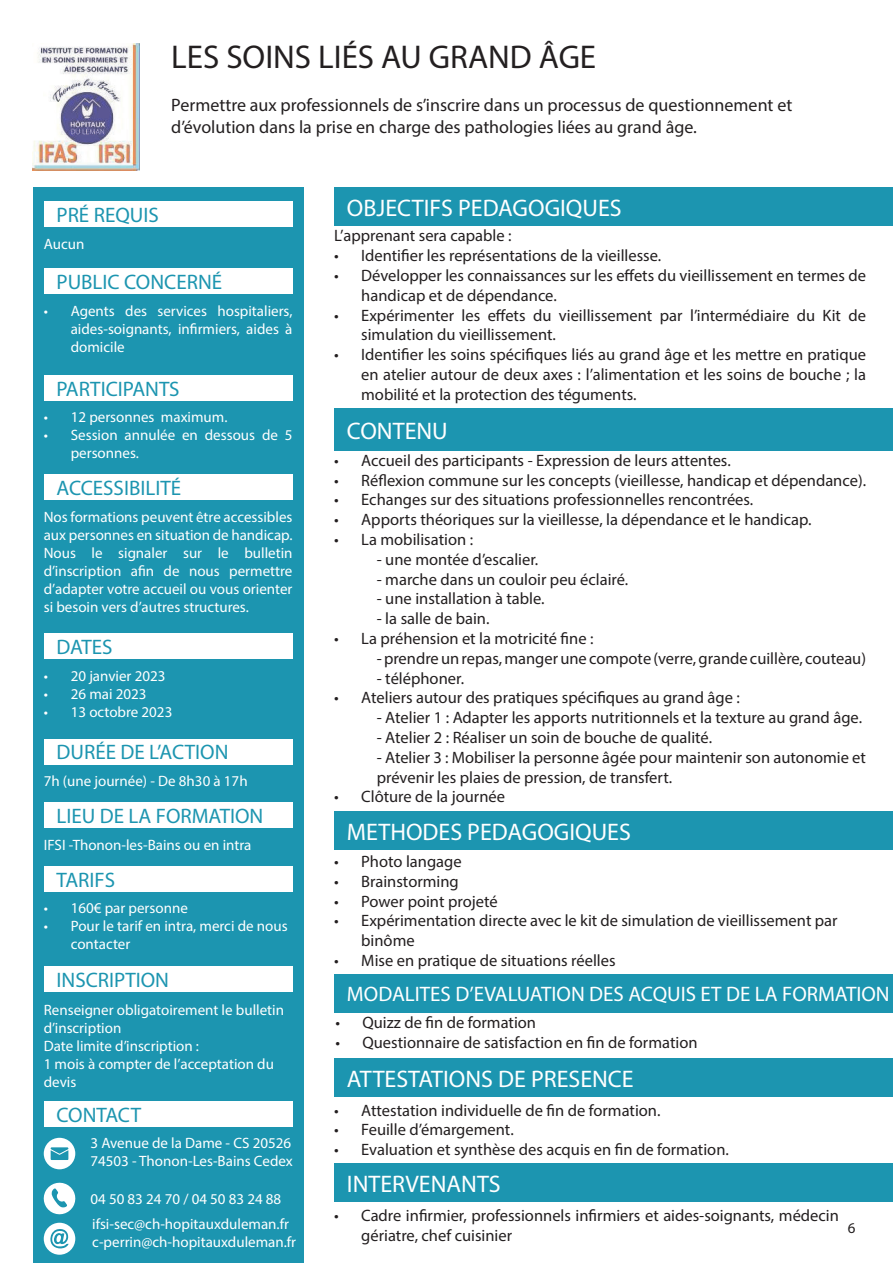
<style>
.page{position:relative;width:893px;height:1263px;background:#fff}
.page>*{position:absolute;margin:0;border:0;box-sizing:border-box;transform-origin:0 0}
.t1{font:33px "Myriad Pro";color:#231f20}
.t2{font:24px "Myriad Pro";color:#fff}
.t3{font:21px "Myriad Pro";color:#1c95b0}
.t4{font:21px "Myriad Pro";color:#fff}
.t5{font:18px/21.6px "Myriad Pro";color:#231f20}
.t6{font:16.5px/19.8px "Myriad Pro";color:#231f20}
.t7{font:15px/18px "Myriad Pro";color:#fff}
.t8{font:15px "Myriad Pro";color:#231f20}
</style>
<div class="page">
<div style="left:334px;top:187px;width:559px;height:39px;background:#1c95b0"></div>
<div style="left:334px;top:408px;width:559px;height:43px;background:#1c95b0"></div>
<div style="left:334px;top:811px;width:559px;height:39px;background:#1c95b0"></div>
<div style="left:334px;top:974px;width:559px;height:38px;background:#1c95b0"></div>
<div style="left:334px;top:1058px;width:559px;height:39px;background:#1c95b0"></div>
<div style="left:334px;top:1163px;width:559px;height:39px;background:#1c95b0"></div>
<div style="left:33px;top:187px;width:271px;height:1076px;background:#1c95b0"></div>
<div style="left:44px;top:269px;width:248px;height:25px;background:#fff"></div>
<div style="left:44px;top:201px;width:248px;height:26px;background:#fff"></div>
<div style="left:44px;top:633px;width:248px;height:26px;background:#fff"></div>
<div style="left:44px;top:739px;width:248px;height:25px;background:#fff"></div>
<div style="left:44px;top:803px;width:248px;height:25px;background:#fff"></div>
<div style="left:44px;top:866px;width:248px;height:25px;background:#fff"></div>
<div style="left:44px;top:966px;width:248px;height:26px;background:#fff"></div>
<div style="left:44px;top:1101px;width:248px;height:26px;background:#fff"></div>
<div style="left:44px;top:375px;width:248px;height:25px;background:#fff"></div>
<div style="left:44px;top:474px;width:248px;height:26px;background:#fff"></div>
<img style="left:33px;top:43px;width:106px;height:127px">
<svg style="left:43px;top:1182px;width:33px;height:33px"></svg>
<div style="left:44px;top:1138px;width:31px;height:31px;background:#fff;border-radius:50%"></div>
<svg style="left:51px;top:1147px;width:17px;height:13px"></svg>
<div style="left:44px;top:1223px;width:31px;height:32px;background:#fff;border-radius:50%"></div>
<svg style="left:50px;top:1229px;width:19px;height:20px"></svg>
<h1 class="t1" style="left:171px;top:37px;width:426px">LES SOINS LIÉS AU GRAND ÂGE</h1>
<p class="t5" style="left:171px;top:94px;width:623px">Permettre aux professionnels de s’inscrire dans un processus de questionnement et d’évolution dans la prise en charge des pathologies liées au grand âge.</p>
<p class="t3" style="left:57px;top:202px;width:104px">PRÉ REQUIS</p>
<h2 class="t2" style="left:347px;top:193px;width:276px">OBJECTIFS PEDAGOGIQUES</h2>
<p class="t7" style="left:44px;top:234px;width:42px">Aucun</p>
<p class="t3" style="left:57px;top:269px;width:167px">PUBLIC CONCERNÉ</p>
<p class="t7" style="left:71px;top:302px;width:223px;text-align:justify;text-indent:-27px">• Agents des services hospitaliers, aides-soignants, infirmiers, aides à domicile</p>
<p class="t3" style="left:57px;top:375px;width:125px">PARTICIPANTS</p>
<p class="t7" style="left:44px;top:408px;width:185px">• 12 personnes maximum.</p>
<p class="t7" style="left:71px;top:426px;width:223px;text-indent:-27px">• Session annulée en dessous de 5 personnes.</p>
<p class="t3" style="left:57px;top:475px;width:126px">ACCESSIBILITÉ</p>
<p class="t7" style="left:44px;top:507px;width:250px;text-align:justify">Nos formations peuvent être accessibles aux personnes en situation de handicap.<br>Nous le signaler sur le bulletin d’inscription afin de nous permettre d’adapter votre accueil ou vous orienter si besoin vers d’autres structures.</p>
<p class="t3" style="left:57px;top:634px;width:58px">DATES</p>
<p class="t7" style="left:44px;top:666px;width:123px">• 20 janvier 2023</p>
<p class="t7" style="left:44px;top:684px;width:104px">• 26 mai 2023</p>
<p class="t7" style="left:44px;top:702px;width:130px">• 13 octobre 2023</p>
<p class="t3" style="left:57px;top:739px;width:174px">DURÉE DE L’ACTION</p>
<p class="t7" style="left:44px;top:772px;width:205px">7h (une journée) - De 8h30 à 17h</p>
<p class="t3" style="left:57px;top:803px;width:208px">LIEU DE LA FORMATION</p>
<p class="t7" style="left:44px;top:836px;width:209px">IFSI -Thonon-les-Bains ou en intra</p>
<p class="t3" style="left:57px;top:867px;width:60px">TARIFS</p>
<p class="t7" style="left:44px;top:899px;width:146px">• 160€ par personne</p>
<p class="t7" style="left:71px;top:917px;width:218px;text-indent:-27px">• Pour le tarif en intra, merci de nous contacter</p>
<p class="t3" style="left:57px;top:967px;width:114px">INSCRIPTION</p>
<p class="t7" style="left:44px;top:1000px;width:242px">Renseigner obligatoirement le bulletin d’inscription<br>Date limite d’inscription :<br>1 mois à compter de l’acceptation du devis</p>
<p class="t3" style="left:57px;top:1102px;width:86px">CONTACT</p>
<p class="t7" style="left:90px;top:1134px;width:204px">3 Avenue de la Dame - CS 20526<br>74503 - Thonon-Les-Bains Cedex</p>
<p class="t7" style="left:90px;top:1186px;width:200px;line-height:24.9px">04 50 83 24 70 / 04 50 83 24 88 ifsi-sec@ch-hopitauxduleman.fr</p>
<p class="t7" style="left:92px;top:1232px;width:205px">c-perrin@ch-hopitauxduleman.fr</p>
<p class="t6" style="left:334px;top:226px;width:179px">L’apprenant sera capable :</p>
<p class="t6" style="left:334px;top:245px;width:329px">• Identifier les représentations de la vieillesse.</p>
<p class="t6" style="left:361px;top:265px;width:506px;text-indent:-27px">• Développer les connaissances sur les effets du vieillissement en termes de handicap et de dépendance.</p>
<p class="t6" style="left:361px;top:305px;width:506px;text-indent:-27px">• Expérimenter les effets du vieillissement par l’intermédiaire du Kit de simulation du vieillissement.</p>
<p class="t6" style="left:361px;top:344px;width:506px;text-align:justify;text-indent:-27px">• Identifier les soins spécifiques liés au grand âge et les mettre en pratique en atelier autour de deux axes : l’alimentation et les soins de bouche ; la mobilité et la protection des téguments.</p>
<h2 class="t2" style="left:347px;top:416px;width:102px">CONTENU</h2>
<p class="t6" style="left:334px;top:450px;width:398px">• Accueil des participants - Expression de leurs attentes.</p>
<p class="t6" style="left:334px;top:470px;width:533px">• Réflexion commune sur les concepts (vieillesse, handicap et dépendance).</p>
<p class="t6" style="left:334px;top:490px;width:421px">• Echanges sur des situations professionnelles rencontrées.</p>
<p class="t6" style="left:334px;top:509px;width:479px">• Apports théoriques sur la vieillesse, la dépendance et le handicap.</p>
<p class="t6" style="left:334px;top:529px;width:140px">• La mobilisation :</p>
<p class="t6" style="left:377px;top:549px;width:163px">- une montée d’escalier.</p>
<p class="t6" style="left:377px;top:569px;width:253px">- marche dans un couloir peu éclairé.</p>
<p class="t6" style="left:377px;top:589px;width:169px">- une installation à table.</p>
<p class="t6" style="left:377px;top:608px;width:114px">- la salle de bain.</p>
<p class="t6" style="left:334px;top:628px;width:261px">• La préhension et la motricité fine :</p>
<p class="t6" style="left:377px;top:648px;width:491px">- prendre un repas, manger une compote (verre, grande cuillère, couteau)</p>
<p class="t6" style="left:377px;top:668px;width:89px">- téléphoner.</p>
<p class="t6" style="left:334px;top:688px;width:407px">• Ateliers autour des pratiques spécifiques au grand âge :</p>
<p class="t6" style="left:377px;top:707px;width:487px">- Atelier 1 : Adapter les apports nutritionnels et la texture au grand âge.</p>
<p class="t6" style="left:377px;top:727px;width:337px">- Atelier 2 : Réaliser un soin de bouche de qualité.</p>
<p class="t6" style="left:377px;top:747px;width:491px">- Atelier 3 : Mobiliser la personne âgée pour maintenir son autonomie et prévenir les plaies de pression, de transfert.</p>
<p class="t6" style="left:334px;top:787px;width:172px">• Clôture de la journée</p>
<h2 class="t2" style="left:347px;top:817px;width:285px">METHODES PEDAGOGIQUES</h2>
<p class="t6" style="left:334px;top:851px;width:129px">• Photo langage</p>
<p class="t6" style="left:334px;top:871px;width:126px">• Brainstorming</p>
<p class="t6" style="left:334px;top:891px;width:165px">• Power point projeté</p>
<p class="t6" style="left:361px;top:911px;width:478px;text-indent:-27px">• Expérimentation directe avec le kit de simulation de vieillissement par binôme</p>
<p class="t6" style="left:334px;top:950px;width:283px">• Mise en pratique de situations réelles</p>
<p class="t4" style="left:347px;top:981px;width:544px">MODALITES D’EVALUATION DES ACQUIS ET DE LA FORMATION</p>
<p class="t6" style="left:335px;top:1013px;width:202px">• Quizz de fin de formation</p>
<p class="t6" style="left:335px;top:1032px;width:364px">• Questionnaire de satisfaction en fin de formation</p>
<h2 class="t2" style="left:347px;top:1064px;width:288px">ATTESTATIONS DE PRESENCE</h2>
<p class="t6" style="left:334px;top:1100px;width:328px">• Attestation individuelle de fin de formation.</p>
<p class="t6" style="left:334px;top:1120px;width:181px">• Feuille d’émargement.</p>
<p class="t6" style="left:334px;top:1139px;width:396px">• Evaluation et synthèse des acquis en fin de formation.</p>
<h2 class="t2" style="left:347px;top:1169px;width:155px">INTERVENANTS</h2>
<p class="t6" style="left:361px;top:1205px;width:479px;text-indent:-27px">• Cadre infirmier, professionnels infirmiers et aides-soignants, médecin gériatre, chef cuisinier</p>
<p class="t8" style="left:848px;top:1219px;width:9px">6</p>
</div>
